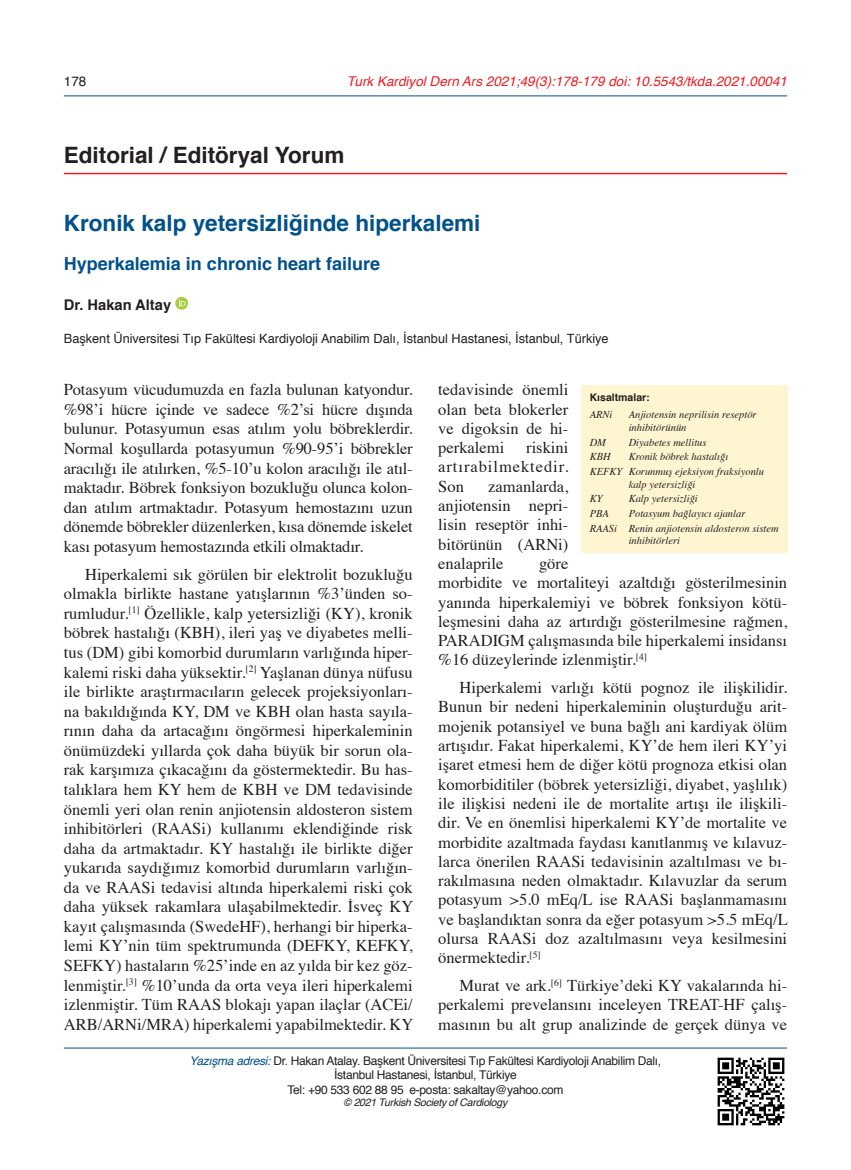
<style>
.page{position:relative;width:851px;height:1170px;background:#fff}
.page>*{position:absolute;margin:0;border:0;box-sizing:border-box;transform-origin:0 0}
.t1{font:700 22.5px "Helvetica";color:#01518b}
.t2{font:700 22.5px "Helvetica";color:#231f20}
.t3{font:700 18px "Helvetica";color:#01518b}
.t4{font:16.5px/19.5px "Times";color:#231f20;text-align:justify}
.t5{font:700 14.7px "Helvetica";color:#231f20}
.t6{font:italic 13.5px "Helvetica";color:#ee1d23}
.t7{font:13.5px "Helvetica";color:#231f20}
.t8{font:12.75px "Helvetica";color:#231f20}
.t9{font:12px "Helvetica";letter-spacing:-.025em;color:#231f20}
.t10{font:italic 10.5px/12.6px "Times";color:#231f20}
.t11{font:italic 10.5px "Helvetica";letter-spacing:-.025em;color:#231f20}
.t12{font:700 10.5px "Helvetica";color:#231f20}
.s1{font-style:italic;color:#01518b}
</style>
<div class="page">
<hr style="left:64px;top:96px;width:723px;height:1px;background:#01518b">
<svg style="left:175px;top:297px;width:13px;height:13px"></svg>
<svg style="left:179px;top:299px;width:6px;height:7px"></svg>
<hr style="left:64px;top:1047px;width:723px;height:1px;background:#01518b">
<div style="left:581px;top:385px;width:206px;height:168px;background:#fff5d1"></div>
<img style="left:717px;top:1057px;width:68px;height:69px">
<hr style="left:64px;top:173px;width:723px;height:1px;background:#ee1d23">
<p class="t7" style="left:64px;top:71px;width:24px">178</p>
<p class="t6" style="left:347px;top:71px;width:442px">Turk Kardiyol Dern Ars 2021;49(3):178-179 doi: 10.5543/tkda.2021.00041</p>
<p class="t2" style="left:64px;top:137px;width:282px">Editorial / Editöryal Yorum</p>
<p class="t1" style="left:64px;top:205px;width:418px">Kronik kalp yetersizliğinde hiperkalemi</p>
<p class="t3" style="left:64px;top:249px;width:318px">Hyperkalemia in chronic heart failure</p>
<p class="t5" style="left:64px;top:292px;width:109px">Dr. Hakan Altay</p>
<p class="t8" style="left:64px;top:328px;width:546px">Başkent Üniversitesi Tıp Fakültesi Kardiyoloji Anabilim Dalı, İstanbul Hastanesi, İstanbul, Türkiye</p>
<p class="t4" style="left:64px;top:378px;width:350px">Potasyum vücudumuzda en fazla bulunan katyondur. %98’i hücre içinde ve sadece %2’si hücre dışında bulunur. Potasyumun esas atılım yolu böbreklerdir.<br>Normal koşullarda potasyumun %90-95’i böbrekler aracılığı ile atılırken, %5-10’u kolon aracılığı ile atıl&shy;maktadır. Böbrek fonksiyon bozukluğu olunca kolon&shy;dan atılım artmaktadır. Potasyum hemostazını uzun dönemde böbrekler düzenlerken, kısa dönemde iskelet kası potasyum hemostazında etkili olmaktadır.</p>
<p class="t4" style="left:64px;top:563px;width:351px;text-indent:21px">Hiperkalemi sık görülen bir elektrolit bozukluğu olmakla birlikte hastane yatışlarının %3’ünden so&shy;rumludur.<sup>[1]</sup> Özellikle, kalp yetersizliği (KY), kronik böbrek hastalığı (KBH), ileri yaş ve diyabetes melli&shy;tus (DM) gibi komorbid durumların varlığında hiper&shy;kalemi riski daha yüksektir.<sup>[2]</sup> Yaşlanan dünya nüfusu ile birlikte araştırmacıların gelecek projeksiyonları&shy;na bakıldığında KY, DM ve KBH olan hasta sayıla&shy;rının daha da artacağını öngörmesi hiperkaleminin önümüzdeki yıllarda çok daha büyük bir sorun ola&shy;rak karşımıza çıkacağını da göstermektedir. Bu has&shy;talıklara hem KY hem de KBH ve DM tedavisinde önemli yeri olan renin anjiotensin aldosteron sistem inhibitörleri (RAASi) kullanımı eklendiğinde risk daha da artmaktadır. KY hastalığı ile birlikte diğer yukarıda saydığımız komorbid durumların varlığın&shy;da ve RAASi tedavisi altında hiperkalemi riski çok daha yüksek rakamlara ulaşabilmektedir. İsveç KY kayıt çalışmasında (SwedeHF), herhangi bir hiperka&shy;lemi KY’nin tüm spektrumunda (DEFKY, KEFKY, SEFKY) hastaların %25’inde en az yılda bir kez göz&shy;lenmiştir.<sup>[3]</sup> %10’unda da orta veya ileri hiperkalemi izlenmiştir. Tüm RAAS blokajı yapan ilaçlar (ACEi/ ARB/ARNi/MRA) hiperkalemi yapabilmektedir. KY</p>
<p class="t4" style="left:438px;top:378px;width:132px">tedavisinde önemli olan beta blokerler ve digoksin de hi&shy;perkalemi</p>
<p class="t12" style="left:589px;top:389px;width:62px">Kısaltmalar:</p>
<p class="t10" style="left:589px;top:408px;width:24px">ARNi</p>
<p class="t10" style="left:628px;top:408px;width:129px">Anjiotensin neprilisin reseptör inhibitörünün</p>
<p class="t10" style="left:589px;top:435px;width:18px">DM</p>
<p class="t10" style="left:628px;top:435px;width:79px">Diyabetes mellitus</p>
<p class="t10" style="left:589px;top:450px;width:23px">KBH</p>
<p class="t10" style="left:628px;top:450px;width:101px">Kronik böbrek hastalığı</p>
<p class="t10" style="left:628px;top:464px;width:137px;text-indent:-39px">KEFKY Korunmuş ejeksiyon fraksiyonlu kalp yetersizliği</p>
<p class="t10" style="left:589px;top:492px;width:14px">KY</p>
<p class="t10" style="left:628px;top:492px;width:71px">Kalp yetersizliği</p>
<p class="t10" style="left:589px;top:506px;width:21px">PBA</p>
<p class="t10" style="left:628px;top:506px;width:118px">Potasyum bağlayıcı ajanlar</p>
<p class="t10" style="left:628px;top:521px;width:151px;text-indent:-39px">RAASi Renin anjiotensin aldosteron sistem inhibitörleri</p>
<p class="t4" style="left:438px;top:436px;width:132px;text-indent:88px">riskini artırabilmektedir.<br>Son</p>
<p class="t4" style="left:438px;top:475px;width:132px;text-indent:50px">zamanlarda, anjiotensin nepri&shy;lisin reseptör inhi&shy;bitörünün (ARNi) enalaprile</p>
<p class="t4" style="left:438px;top:552px;width:350px;text-align:left;text-indent:101px">göre<br>morbidite ve mortaliteyi azaltdığı gösterilmesinin yanında hiperkalemiyi ve böbrek fonksiyon kötü&shy;leşmesini daha az artırdığı gösterilmesine rağmen, PARADIGM çalışmasında bile hiperkalemi insidansı %16 düzeylerinde izlenmiştir.<sup>[4]</sup></p>
<p class="t4" style="left:438px;top:676px;width:351px;text-indent:21px">Hiperkalemi varlığı kötü pognoz ile ilişkilidir.<br>Bunun bir nedeni hiperkaleminin oluşturduğu arit&shy;mojenik potansiyel ve buna bağlı ani kardiyak ölüm artışıdır. Fakat hiperkalemi, KY’de hem ileri KY’yi işaret etmesi hem de diğer kötü prognoza etkisi olan komorbiditiler (böbrek yetersizliği, diyabet, yaşlılık) ile ilişkisi nedeni ile de mortalite artışı ile ilişkili&shy;dir. Ve en önemlisi hiperkalemi KY’de mortalite ve morbidite azaltmada faydası kanıtlanmış ve kılavuz&shy;larca önerilen RAASi tedavisinin azaltılması ve bı&shy;rakılmasına neden olmaktadır. Kılavuzlar da serum potasyum &gt;5.0 mEq/L ise RAASi başlanmamasını ve başlandıktan sonra da eğer potasyum &gt;5.5 mEq/L olursa RAASi doz azaltılmasını veya kesilmesini önermektedir.<sup>[5]</sup></p>
<p class="t4" style="left:438px;top:974px;width:350px;text-indent:21px">Murat ve ark.<sup>[6]</sup> Türkiye’deki KY vakalarında hi&shy;perkalemi prevelansını inceleyen TREAT-HF çalış&shy;masının bu alt grup analizinde de gerçek dünya ve</p>
<p class="t9" style="left:190px;top:1051px;width:473px"><span class="s1">Yazışma adresi:</span> Dr. Hakan Atalay. Başkent Üniversitesi Tıp Fakültesi Kardiyoloji Anabilim Dalı,</p>
<p class="t9" style="left:334px;top:1065px;width:184px">İstanbul Hastanesi, İstanbul, Türkiye</p>
<p class="t9" style="left:287px;top:1079px;width:277px">Tel: +90 533 602 88 95 e-posta: sakaltay@yahoo.com</p>
<p class="t11" style="left:343px;top:1094px;width:165px">© 2021 Turkish Society of Cardiology</p>
</div>
